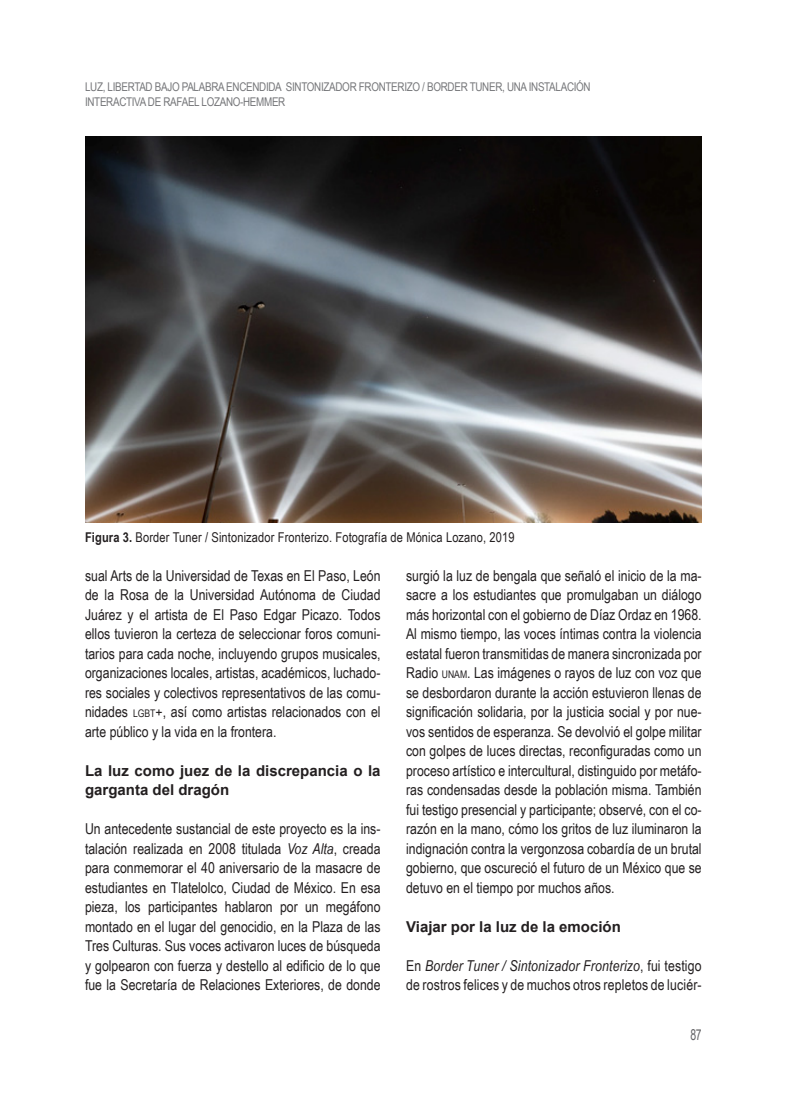
<style>
.page{position:relative;width:808px;height:1106px;background:#fff}
.page>*{position:absolute;margin:0;border:0;box-sizing:border-box;transform-origin:0 0}
.Cuerpo{font:15px/19.5px "Arial Narrow";color:#231f20;text-align:justify}
.Cuerpo-2{font:700 15px/19.5px "Arial";color:#231f20}
.t1{font:15px "Arial Narrow";color:#636366;scale:.85 1}
.fig{font:13.5px "Arial Narrow";letter-spacing:.01em;color:#231f20}
.t2{font:12px/14.4px "Arial Narrow";letter-spacing:-.025em;color:#757679}
.s1{font-weight:700}
.s2{font-size:10.5px}
.s3{font-style:italic}
</style>
<div class="page">
<img style="left:85px;top:137px;width:617px;height:385px">
<p class="t2" style="left:85px;top:79px;width:507px">LUZ, LIBERTAD BAJO PALABRA ENCENDIDA SINTONIZADOR FRONTERIZO / BORDER TUNER, UNA INSTALACIÓN<br>INTERACTIVA DE RAFAEL LOZANO-HEMMER</p>
<p class="fig" style="left:85px;top:527px;width:431px"><span class="s1">Figura 3.</span> Border Tuner / Sintonizador Fronterizo. Fotografía de Mónica Lozano, 2019</p>
<p class="Cuerpo" style="left:85px;top:565px;width:297px">sual Arts de la Universidad de Texas en El Paso, León de la Rosa de la Universidad Autónoma de Ciudad Juárez y el artista de El Paso Edgar Picazo. Todos ellos tuvieron la certeza de seleccionar foros comuni&shy;tarios para cada noche, incluyendo grupos musicales, organizaciones locales, artistas, académicos, luchado&shy;res sociales y colectivos representativos de las comu&shy;nidades <span class="s2">LGBT</span>+, así como artistas relacionados con el arte público y la vida en la frontera.</p>
<p class="Cuerpo-2" style="left:85px;top:761px;width:297px">La luz como juez de la discrepancia o la garganta del dragón</p>
<p class="Cuerpo" style="left:85px;top:818px;width:297px">Un antecedente sustancial de este proyecto es la ins&shy;talación realizada en 2008 titulada <span class="s3">Voz Alta</span>, creada para conmemorar el 40 aniversario de la masacre de estudiantes en Tlatelolco, Ciudad de México. En esa pieza, los participantes hablaron por un megáfono montado en el lugar del genocidio, en la Plaza de las Tres Culturas. Sus voces activaron luces de búsqueda y golpearon con fuerza y destello al edificio de lo que fue la Secretaría de Relaciones Exteriores, de donde</p>
<p class="Cuerpo" style="left:406px;top:565px;width:297px">surgió la luz de bengala que señaló el inicio de la ma&shy;sacre a los estudiantes que promulgaban un diálogo más horizontal con el gobierno de Díaz Ordaz en 1968.<br>Al mismo tiempo, las voces íntimas contra la violencia estatal fueron transmitidas de manera sincronizada por Radio <span class="s2">UNAM</span>. Las imágenes o rayos de luz con voz que se desbordaron durante la acción estuvieron llenas de significación solidaria, por la justicia social y por nue&shy;vos sentidos de esperanza. Se devolvió el golpe militar con golpes de luces directas, reconfiguradas como un proceso artístico e intercultural, distinguido por metáfo&shy;ras condensadas desde la población misma. También fui testigo presencial y participante; observé, con el co&shy;razón en la mano, cómo los gritos de luz iluminaron la indignación contra la vergonzosa cobardía de un brutal gobierno, que oscureció el futuro de un México que se detuvo en el tiempo por muchos años.</p>
<p class="Cuerpo-2" style="left:406px;top:917px;width:216px">Viajar por la luz de la emoción</p>
<p class="Cuerpo" style="left:406px;top:955px;width:297px">En <span class="s3">Border Tuner / Sintonizador Fronterizo</span>, fui testigo de rostros felices y de muchos otros repletos de luciér-</p>
<p class="t1" style="left:690px;top:1024px;width:15px">87</p>
</div>
